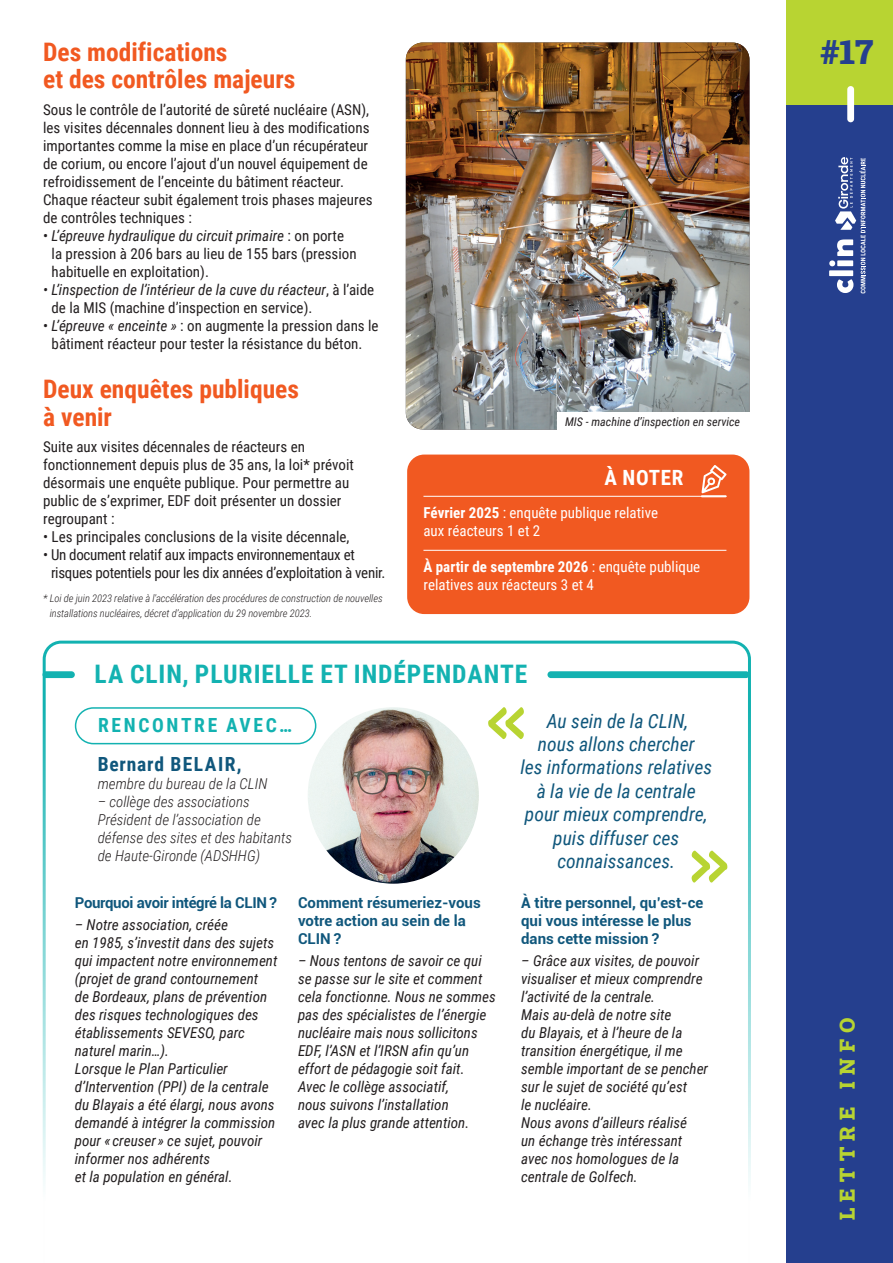
<style>
.page{position:relative;width:893px;height:1263px;background:#fff}
.page>*{position:absolute;margin:0;border:0;box-sizing:border-box;transform-origin:0 0}
.t1{font:900 33.6px "Roboto Slab";color:#253f8e}
.t2{font:700 25.5px/27.6px "Roboto Condensed";color:#f15921}
.t3{font:700 25.5px "Roboto Condensed";letter-spacing:.035em;color:#13b2b1}
.t4{font:900 21px "Roboto Slab";letter-spacing:.3em;color:#b8d432}
.t5{font:700 21px "Roboto Condensed";letter-spacing:.035em;color:#fff}
.t6{font:italic 19.5px/23.4px "Roboto Condensed";color:#10577c;text-align:center}
.t7{font:700 19.5px "Roboto Condensed";letter-spacing:.135em;color:#13b2b1}
.t8{font:700 19.5px "Roboto Condensed";letter-spacing:.04em;color:#10577c}
.t9{font:italic 15px/18px "Roboto Condensed";color:#231f20}
.t10{font:15px/18px "Roboto Condensed";color:#231f20}
.t11{font:italic 300 15px/18px "Roboto Condensed";color:#231f20}
.t12{font:15px/18px "Roboto Condensed";color:#fff}
.t13{font:700 15px/18px "Roboto";color:#10577c}
.t14{font:15px/18px "Roboto Condensed";letter-spacing:-.02em;color:#231f20}
.t15{font:700 15px "Roboto";letter-spacing:-.02em;color:#10577c}
.t16{font:italic 12px "Roboto Condensed";color:#231f20}
.t17{font:italic 300 10.5px/15.6px "Roboto Condensed";letter-spacing:-.005em;color:#231f20}
.s1{font-style:italic}
.s2{font-weight:700}
</style>
<div class="page">
<svg style="left:43px;top:641px;width:708px;height:543px"></svg>
<div style="left:407px;top:455px;width:342px;height:159px;background:#f15921;border-radius:17px"></div>
<img style="left:406px;top:43px;width:343px;height:386px">
<div style="left:43px;top:671px;width:32px;height:7px;background:#13b2b1;border-radius:3px"></div>
<div style="left:547px;top:671px;width:202px;height:7px;background:#13b2b1;border-radius:3px"></div>
<div style="left:787px;top:104px;width:106px;height:1159px;background:#253f8e"></div>
<svg style="left:829px;top:157px;width:36px;height:136px"></svg>
<div style="left:787px;top:0;width:106px;height:104px;background:#b8d432"></div>
<div style="left:847px;top:86px;width:7px;height:36px;background:#fff;border-radius:3px"></div>
<hr style="left:423px;top:496px;width:303px;height:1px;background:#fff">
<hr style="left:423px;top:550px;width:303px;height:1px;background:#fff">
<hr style="left:701px;top:495px;width:25px;height:2px;background:#fff">
<svg style="left:701px;top:465px;width:26px;height:28px"></svg>
<img style="left:308px;top:707px;width:171px;height:177px">
<div style="left:75px;top:707px;width:241px;height:37px;border:2px solid #13b2b1;border-radius:18px"></div>
<svg style="left:488px;top:707px;width:36px;height:32px"></svg>
<svg style="left:692px;top:851px;width:35px;height:31px"></svg>
<div style="left:557px;top:413px;width:192px;height:17px;background:#fff"></div>
<h2 class="t2" style="left:43px;top:37px;width:254px">Des modifications<br>et des contrôles majeurs</h2>
<p class="t10" style="left:43px;top:100px;width:331px">Sous le contrôle de l’autorité de sûreté nucléaire (ASN), les visites décennales donnent lieu à des modifications importantes comme la mise en place d’un récupérateur de corium, ou encore l’ajout d’un nouvel équipement de refroidissement de l’enceinte du bâtiment réacteur.<br>Chaque réacteur subit également trois phases majeures de contrôles techniques :</p>
<p class="t10" style="left:52px;top:226px;width:307px;text-indent:-8px">• <span class="s1">L’épreuve hydraulique du circuit primaire</span> : on porte la pression à 206 bars au lieu de 155 bars (pression habituelle en exploitation).</p>
<p class="t10" style="left:52px;top:280px;width:324px;text-indent:-8px"><span class="s1">• L’inspection de l’intérieur de la cuve du réacteur</span>, à l’aide de la MIS (machine d’inspection en service).</p>
<p class="t10" style="left:43px;top:316px;width:337px;text-align:center">• <span class="s1">L’épreuve « enceinte »</span> : on augmente la pression dans le bâtiment réacteur pour tester la résistance du béton.</p>
<h2 class="t2" style="left:43px;top:374px;width:257px">Deux enquêtes publiques à venir</h2>
<p class="t10" style="left:43px;top:437px;width:312px">Suite aux visites décennales de réacteurs en fonctionnement depuis plus de 35 ans, la loi* prévoit désormais une enquête publique. Pour permettre au public de s’exprimer, EDF doit présenter un dossier regroupant :</p>
<p class="t10" style="left:43px;top:527px;width:308px">• Les principales conclusions de la visite décennale,</p>
<p class="t14" style="left:51px;top:545px;width:336px;text-indent:-8px">• Un document relatif aux impacts environnementaux et risques potentiels pour les dix années d’exploitation à venir.</p>
<p class="t17" style="left:50px;top:590px;width:334px;text-indent:-7px">* Loi de juin 2023 relative à l'accélération des procédures de construction de nouvelles installations nucléaires, décret d’application du 29 novembre 2023.</p>
<p class="t16" style="left:565px;top:413px;width:176px">MIS - machine d’inspection en service</p>
<h3 class="t5" style="left:604px;top:463px;width:81px">À NOTER</h3>
<p class="t12" style="left:423px;top:503px;width:236px"><span class="s2">Février 2025</span> : enquête publique relative aux réacteurs 1 et 2</p>
<p class="t12" style="left:423px;top:557px;width:278px"><span class="s2">À partir de septembre 2026</span> : enquête publique relatives aux réacteurs 3 et 4</p>
<h2 class="t3" style="left:95px;top:656px;width:434px">LA CLIN, PLURIELLE ET INDÉPENDANTE</h2>
<h3 class="t7" style="left:98px;top:712px;width:195px">RENCONTRE AVEC…</h3>
<h3 class="t8" style="left:98px;top:750px;width:145px">Bernard BELAIR,</h3>
<p class="t11" style="left:98px;top:774px;width:171px">membre du bureau de la CLIN</p>
<p class="t11" style="left:98px;top:792px;width:196px">– collège des associations<br>Président de l’association de défense des sites et des habitants de Haute-Gironde (ADSHHG)</p>
<p class="t15" style="left:75px;top:892px;width:204px">Pourquoi avoir intégré la CLIN ?</p>
<p class="t9" style="left:75px;top:915px;width:204px">– Notre association, créée<br>en 1985, s’investit dans des sujets qui impactent notre environnement (projet de grand contournement<br>de Bordeaux, plans de prévention des risques technologiques des établissements SEVESO, parc naturel marin…).<br>Lorsque le Plan Particulier d’Intervention (PPI) de la centrale du Blayais a été élargi, nous avons demandé à intégrer la commission pour « creuser » ce sujet, pouvoir informer nos adhérents<br>et la population en général.</p>
<p class="t13" style="left:298px;top:893px;width:184px">Comment résumeriez-vous votre action au sein de la<br>CLIN ?</p>
<p class="t9" style="left:298px;top:951px;width:199px">– Nous tentons de savoir ce qui se passe sur le site et comment cela fonctionne. Nous ne sommes pas des spécialistes de l’énergie nucléaire mais nous sollicitons<br>EDF, l’ASN et l’IRSN afin qu’un effort de pédagogie soit fait.<br>Avec le collège associatif,<br>nous suivons l’installation<br>avec la plus grande attention.</p>
<h3 class="t6" style="left:520px;top:708px;width:193px">Au sein de la CLIN,<br>nous allons chercher<br>les informations relatives à la vie de la centrale pour mieux comprendre, puis diffuser ces connaissances.</h3>
<p class="t13" style="left:521px;top:893px;width:184px">À titre personnel, qu’est-ce qui vous intéresse le plus dans cette mission ?</p>
<p class="t9" style="left:521px;top:951px;width:188px">– Grâce aux visites, de pouvoir visualiser et mieux comprendre l’activité de la centrale.<br>Mais au-delà de notre site<br>du Blayais, et à l’heure de la transition énergétique, il me semble important de se pencher sur le sujet de société qu’est<br>le nucléaire.<br>Nous avons d’ailleurs réalisé<br>un échange très intéressant avec nos homologues de la centrale de Golfech.</p>
<h1 class="t1" style="left:821px;top:29px;width:54px">#17</h1>
<h3 class="t4" style="left:833px;top:1220px;width:204px;rotate:-90deg">LETTRE INFO</h3>
</div>
